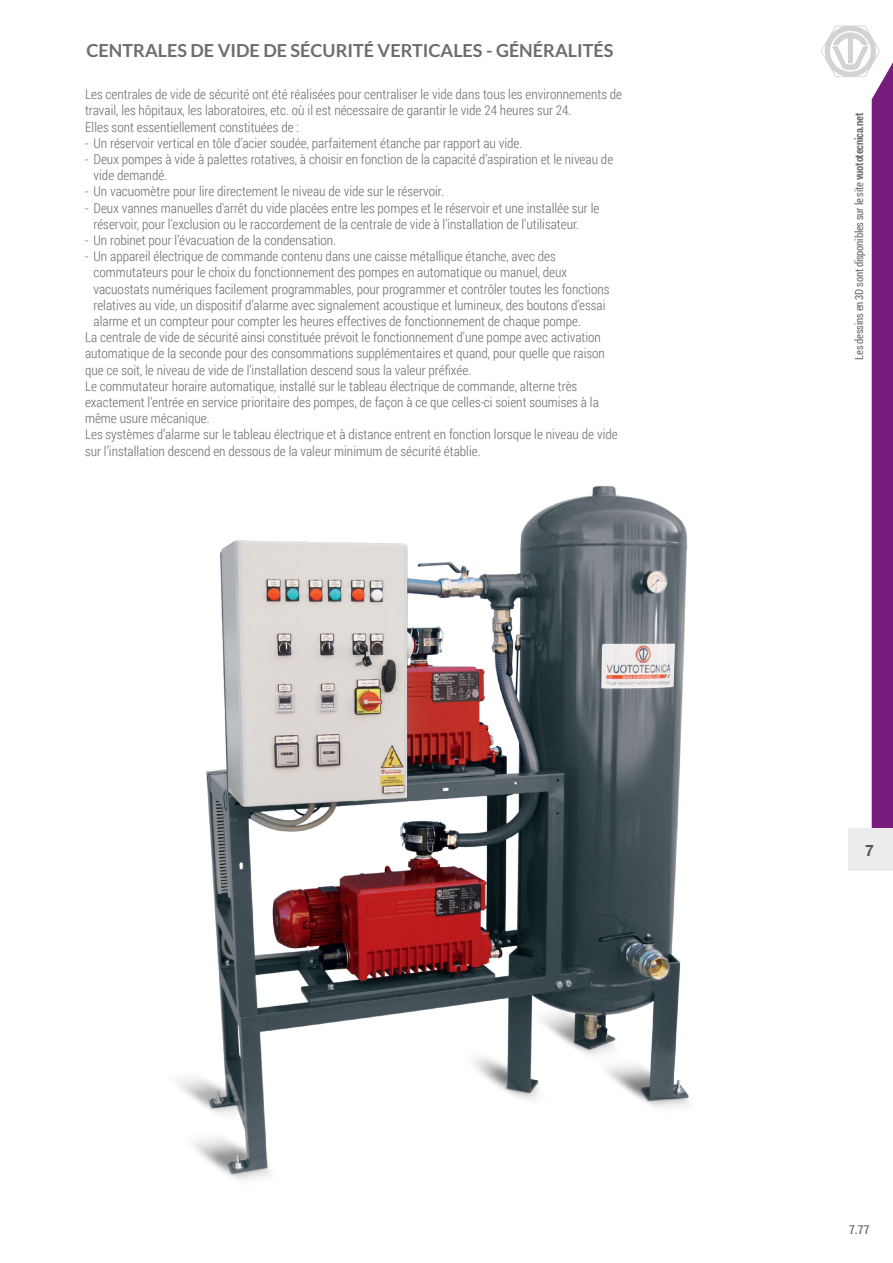
<style>
.page{position:relative;width:893px;height:1263px;background:#fff}
.page>*{position:absolute;margin:0;border:0;box-sizing:border-box;transform-origin:0 0}
.t1{font:700 18px "Lato";color:#6c6d70}
.t2{font:700 15.75px "Helvetica Neue LT Std";color:#57585a}
.t3{font:300 13.5px/16.2px "Roboto Condensed";color:#6c6d70}
.t4{font:12px "Roboto Condensed";color:#57585a}
.t5{font:11.25px "Roboto Condensed";letter-spacing:-.02em;color:#6c6d70;scale:.95 1}
.s1{font-weight:700}
</style>
<div class="page">
<svg style="left:821px;top:25px;width:72px;height:445px"></svg>
<img style="left:178px;top:470px;width:715px;height:710px">
<h1 class="t1" style="left:87px;top:40px;width:528px">CENTRALES DE VIDE DE SÉCURITÉ VERTICALES - GÉNÉRALITÉS</h1>
<p class="t3" style="left:85px;top:86px;width:539px">Les centrales de vide de sécurité ont été réalisées pour centraliser le vide dans tous les environnements de travail, les hôpitaux, les laboratoires, etc. où il est nécessaire de garantir le vide 24 heures sur 24.<br>Elles sont essentiellement constituées de :</p>
<p class="t3" style="left:85px;top:134px;width:439px">- Un réservoir vertical en tôle d’acier soudée, parfaitement étanche par rapport au vide.</p>
<p class="t3" style="left:94px;top:151px;width:521px;text-indent:-9px">- Deux pompes à vide à palettes rotatives, à choisir en fonction de la capacité d’aspiration et le niveau de vide demandé.</p>
<p class="t3" style="left:85px;top:183px;width:360px">- Un vacuomètre pour lire directement le niveau de vide sur le réservoir.</p>
<p class="t3" style="left:94px;top:199px;width:507px;text-indent:-9px">- Deux vannes manuelles d'arrêt du vide placées entre les pompes et le réservoir et une installée sur le réservoir, pour l'exclusion ou le raccordement de la centrale de vide à l'installation de l'utilisateur.</p>
<p class="t3" style="left:85px;top:232px;width:253px">- Un robinet pour l’évacuation de la condensation.</p>
<p class="t3" style="left:85px;top:248px;width:472px">- Un appareil électrique de commande contenu dans une caisse métallique étanche, avec des</p>
<p class="t3" style="left:94px;top:264px;width:475px">commutateurs pour le choix du fonctionnement des pompes en automatique ou manuel, deux</p>
<p class="t3" style="left:94px;top:280px;width:517px">vacuostats numériques facilement programmables, pour programmer et contrôler toutes les fonctions</p>
<p class="t3" style="left:94px;top:296px;width:513px">relatives au vide, un dispositif d’alarme avec signalement acoustique et lumineux, des boutons d’essai</p>
<p class="t3" style="left:94px;top:313px;width:489px">alarme et un compteur pour compter les heures effectives de fonctionnement de chaque pompe.</p>
<p class="t3" style="left:85px;top:329px;width:517px">La centrale de vide de sécurité ainsi constituée prévoit le fonctionnement d'une pompe avec activation</p>
<p class="t3" style="left:85px;top:345px;width:521px">automatique de la seconde pour des consommations supplémentaires et quand, pour quelle que raison</p>
<p class="t3" style="left:85px;top:361px;width:388px">que ce soit, le niveau de vide de l'installation descend sous la valeur préfixée.</p>
<p class="t3" style="left:85px;top:377px;width:494px">Le commutateur horaire automatique, installé sur le tableau électrique de commande, alterne très</p>
<p class="t3" style="left:85px;top:394px;width:515px">exactement l’entrée en service prioritaire des pompes, de façon à ce que celles-ci soient soumises à la</p>
<p class="t3" style="left:85px;top:410px;width:126px">même usure mécanique.</p>
<p class="t3" style="left:85px;top:426px;width:534px">Les systèmes d’alarme sur le tableau électrique et à distance entrent en fonction lorsque le niveau de vide</p>
<p class="t3" style="left:85px;top:442px;width:397px">sur l’installation descend en dessous de la valeur minimum de sécurité établie.</p>
<p class="t5" style="left:851px;top:360px;width:261px;rotate:-90deg">Les dessins en 3D sont disponibles sur le site <span class="s1">vuototecnica.net</span></p>
<p class="t2" style="left:865px;top:841px;width:10px">7</p>
<p class="t4" style="left:849px;top:1221px;width:22px">7.77</p>
</div>
